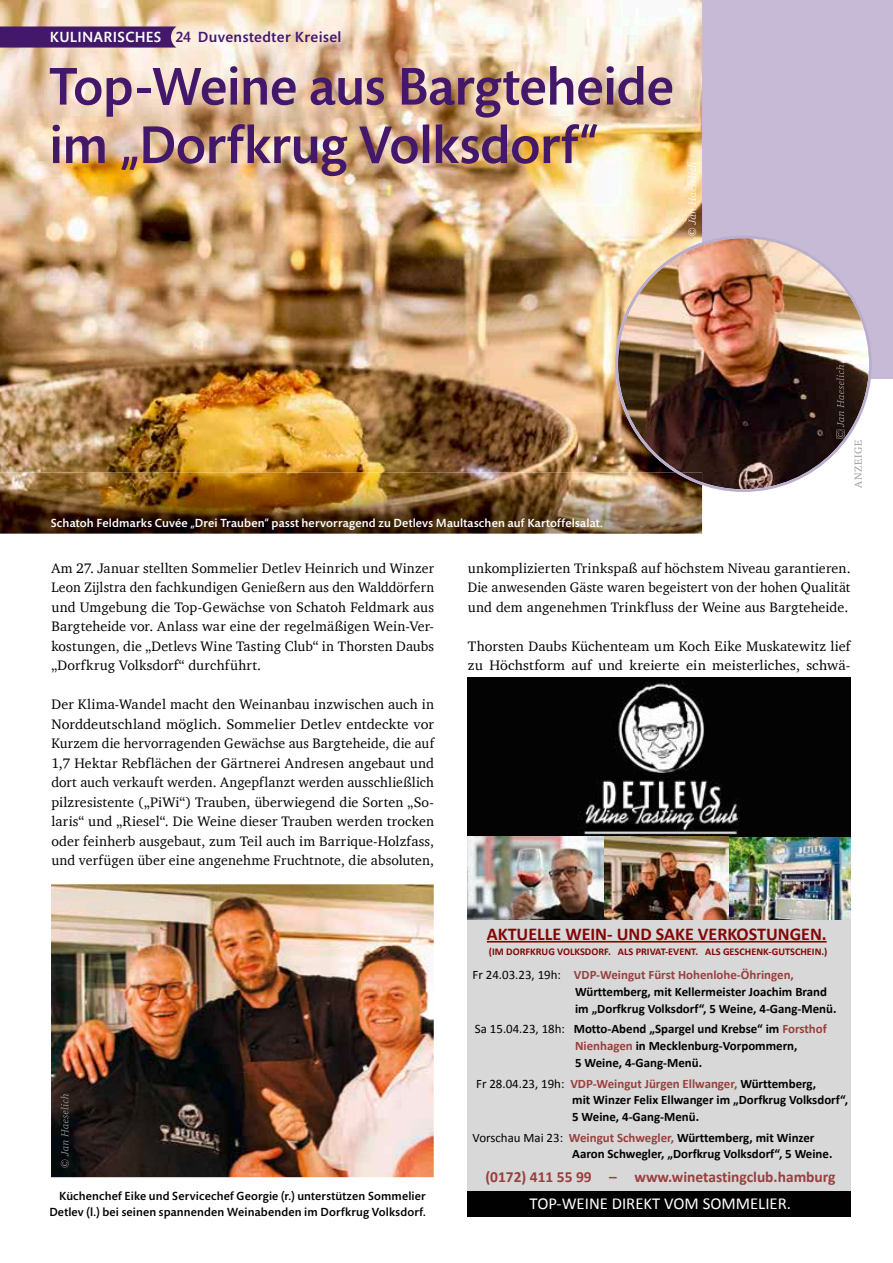
<style>
.page{position:relative;width:893px;height:1263px;background:#fff}
.page>*{position:absolute;margin:0;border:0;box-sizing:border-box;transform-origin:0 0}
.t1{font:500 54px/58.5px "Mundo Sans Std";letter-spacing:-.01em;color:#43186a}
.t2{font:700 18px "Calibri";color:#810805}
.t3{font:16.8px "Calibri";color:#fff}
.t4{font:700 15.45px "Calibri";color:#993f3d}
.t5{font:500 15px "Mundo Sans Std";letter-spacing:.025em;color:#43186a}
.t6{font:14.1px/19.5px "Charter";letter-spacing:.01em;color:#000;text-align:justify}
.t7{font:700 12.9px/16.8px "Calibri";color:#010101}
.t8{font:500 12px/16.5px "Mundo Sans Std";letter-spacing:.015em;color:#000;text-align:right}
.t9{font:500 12px "Mundo Sans Std";letter-spacing:.015em;color:#fff}
.t10{font:10.5px "Charter";letter-spacing:.06em;color:#9c9c9c}
.t11{font:700 10.35px "Calibri";color:#810805}
.s1{color:#fff}
.s2{font-weight:400}
.s3{color:#993f3d}
</style>
<div class="page">
<div style="left:0;top:0;width:893px;height:378px;background:#c6bad7"></div>
<img style="left:0;top:0;width:702px;height:472px">
<img style="left:615px;top:236px;width:257px;height:256px">
<img style="left:51px;top:884px;width:383px;height:293px">
<img style="left:0;top:472px;width:702px;height:62px">
<img style="left:468px;top:677px;width:382px;height:160px">
<img style="left:468px;top:836px;width:136px;height:84px">
<img style="left:729px;top:837px;width:121px;height:83px">
<img style="left:604px;top:836px;width:125px;height:84px">
<div style="left:468px;top:920px;width:382px;height:287px;background:#d8d8d8"></div>
<hr style="left:487px;top:941px;width:340px;height:1px;background:#810805">
<div style="left:468px;top:1191px;width:382px;height:25px;background:#010101"></div>
<svg style="left:61px;top:1159px;width:8px;height:8px"></svg>
<img style="left:61px;top:1094px;width:7px;height:62px">
<svg style="left:688px;top:227px;width:8px;height:9px"></svg>
<img style="left:688px;top:162px;width:8px;height:63px">
<svg style="left:836px;top:430px;width:9px;height:9px"></svg>
<img style="left:836px;top:365px;width:8px;height:62px">
<svg style="left:0;top:27px;width:177px;height:21px;background:#4b216e"></svg>
<p class="t5" style="left:50px;top:29px;width:293px"><span class="s1">KULINARISCHES</span> 24 Duvenstedter Kreisel</p>
<h1 class="t1" style="left:49px;top:59px;width:626px">Top-Weine aus Bargteheide im „Dorfkrug Volksdorf“</h1>
<p class="t9" style="left:51px;top:517px;width:553px">Schatoh Feldmarks Cuvée „Drei Trauben“ passt hervorragend zu Detlevs Maultaschen auf Kartoffelsalat.</p>
<p class="t10" style="left:849px;top:487px;width:49px;rotate:-90deg">ANZEIGE</p>
<p class="t6" style="left:51px;top:558px;width:384px">Am 27. Januar stellten Sommelier Detlev Heinrich und Winzer Leon Zijlstra den fachkundigen Genießern aus den Walddörfern und Umgebung die Top-Gewächse von Schatoh Feldmark aus Bargteheide vor. Anlass war eine der regelmäßigen Wein-Ver&shy;kostungen, die „Detlevs Wine Tasting Club“ in Thorsten Daubs „Dorfkrug Volksdorf“ durchführt.</p>
<p class="t6" style="left:51px;top:694px;width:384px">Der Klima-Wandel macht den Weinanbau inzwischen auch in Norddeutschland möglich. Sommelier Detlev entdeckte vor Kurzem die hervorragenden Gewächse aus Bargteheide, die auf 1,7 Hektar Rebflächen der Gärtnerei Andresen angebaut und dort auch verkauft werden. Angepflanzt werden ausschließlich pilzresistente („PiWi“) Trauben, überwiegend die Sorten „So&shy;laris“ und „Riesel“. Die Weine dieser Trauben werden trocken oder feinherb ausgebaut, zum Teil auch im Barrique-Holzfass, und verfügen über eine angenehme Fruchtnote, die absoluten,</p>
<p class="t8" style="left:49px;top:1188px;width:378px">Küchenchef Eike und Servicechef Georgie (r.) unterstützen Sommelier<br>Detlev (l.) bei seinen spannenden Weinabenden im Dorfkrug Volksdorf.</p>
<p class="t6" style="left:468px;top:558px;width:384px">unkomplizierten Trinkspaß auf höchstem Niveau garantieren.<br>Die anwesenden Gäste waren begeistert von der hohen Qualität und dem angenehmen Trinkfluss der Weine aus Bargteheide.</p>
<p class="t6" style="left:468px;top:636px;width:384px">Thorsten Daubs Küchenteam um Koch Eike Muskatewitz lief zu Höchstform auf und kreierte ein meisterliches, schwä-</p>
<p class="t2" style="left:487px;top:923px;width:341px">AKTUELLE WEIN- UND SAKE VERKOSTUNGEN.</p>
<p class="t11" style="left:489px;top:945px;width:340px">(IM DORFKRUG VOLKSDORF. ALS PRIVAT-EVENT. ALS GESCHENK-GUTSCHEIN.)</p>
<p class="t7" style="left:575px;top:967px;width:263px;text-indent:-103px"><span class="s2">Fr 24.03.23, 19h:</span> <span class="s3">VDP-Weingut Fürst Hohenlohe-Öhringen,<br></span>Württemberg, mit Kellermeister Joachim Brand im „Dorfkrug Volksdorf“, 5 Weine, 4-Gang-Menü.</p>
<p class="t7" style="left:575px;top:1021px;width:253px;text-indent:-100px"><span class="s2">Sa 15.04.23, 18h:</span> Motto-Abend „Spargel und Krebse“ im <span class="s3">Forsthof<br>Nienhagen</span> in Mecklenburg-Vorpommern,<br>5 Weine, 4-Gang-Menü.</p>
<p class="t7" style="left:572px;top:1075px;width:277px;text-indent:-96px"><span class="s2">Fr 28.04.23, 19h:</span> <span class="s3">VDP-Weingut Jürgen Ellwanger,</span> Württemberg,<br>mit Winzer Felix Ellwanger im „Dorfkrug Volksdorf“,<br>5 Weine, 4-Gang-Menü.</p>
<p class="t7" style="left:572px;top:1129px;width:262px;text-indent:-100px"><span class="s2">Vorschau Mai 23:</span> <span class="s3">Weingut Schwegler,</span> Württemberg, mit Winzer<br>Aaron Schwegler, „Dorfkrug Volksdorf“, 5 Weine.</p>
<p class="t4" style="left:485px;top:1167px;width:352px">(0172) 411 55 99 – www.winetastingclub.hamburg</p>
<p class="t3" style="left:530px;top:1193px;width:263px">TOP-WEINE DIREKT VOM SOMMELIER.</p>
</div>
